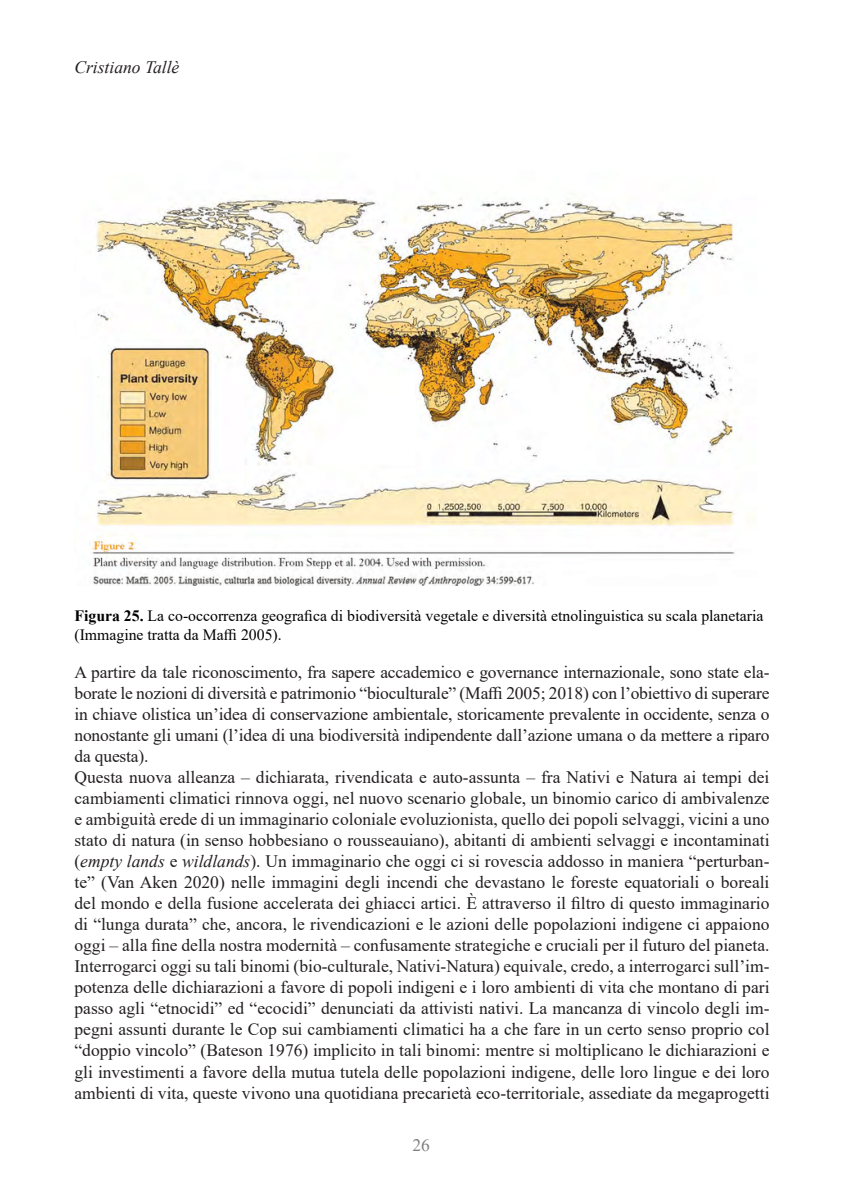
<style>
.page{position:relative;width:844px;height:1191px;background:#fff}
.page>*{position:absolute;margin:0;border:0;box-sizing:border-box;transform-origin:0 0}
._07_txt_paragrafo{font:17.5px/21px "Times New Roman";color:#231f20;text-align:justify}
.t1{font:italic 17.5px "Times New Roman";color:#231f20}
.t2{font:17.5px "Times New Roman";color:#808080}
.dida{font:15.75px/18.9px "Times New Roman";color:#000}
.s1{font-weight:700}
.s2{font-style:italic}
</style>
<div class="page">
<img style="left:90px;top:197px;width:645px;height:388px">
<p class="t1" style="left:74px;top:55px;width:106px">Cristiano Tallè</p>
<p class="dida" style="left:74px;top:606px;width:690px"><span class="s1">Figura 25.</span> La co-occorrenza geografica di biodiversità vegetale e diversità etnolinguistica su scala planetaria (Immagine tratta da Maffi 2005).</p>
<p class="_07_txt_paragrafo" style="left:74px;top:661px;width:696px">A partire da tale riconoscimento, fra sapere accademico e governance internazionale, sono state ela&shy;borate le nozioni di diversità e patrimonio “bioculturale” (Maffi 2005; 2018) con l’obiettivo di superare in chiave olistica un’idea di conservazione ambientale, storicamente prevalente in occidente, senza o nonostante gli umani (l’idea di una biodiversità indipendente dall’azione umana o da mettere a riparo da questa).</p>
<p class="_07_txt_paragrafo" style="left:74px;top:766px;width:696px">Questa nuova alleanza – dichiarata, rivendicata e auto-assunta – fra Nativi e Natura ai tempi dei cambiamenti climatici rinnova oggi, nel nuovo scenario globale, un binomio carico di ambivalenze e ambiguità erede di un immaginario coloniale evoluzionista, quello dei popoli selvaggi, vicini a uno stato di natura (in senso hobbesiano o rousseauiano), abitanti di ambienti selvaggi e incontaminati (<span class="s2">empty lands</span> e <span class="s2">wildlands</span>). Un immaginario che oggi ci si rovescia addosso in maniera “perturban&shy;te” (Van Aken 2020) nelle immagini degli incendi che devastano le foreste equatoriali o boreali del mondo e della fusione accelerata dei ghiacci artici. È attraverso il filtro di questo immaginario di “lunga durata” che, ancora, le rivendicazioni e le azioni delle popolazioni indigene ci appaiono oggi – alla fine della nostra modernità – confusamente strategiche e cruciali per il futuro del pianeta.</p>
<p class="_07_txt_paragrafo" style="left:74px;top:955px;width:696px">Interrogarci oggi su tali binomi (bio-culturale, Nativi-Natura) equivale, credo, a interrogarci sull’im&shy;potenza delle dichiarazioni a favore di popoli indigeni e i loro ambienti di vita che montano di pari passo agli “etnocidi” ed “ecocidi” denunciati da attivisti nativi. La mancanza di vincolo degli im&shy;pegni assunti durante le Cop sui cambiamenti climatici ha a che fare in un certo senso proprio col “doppio vincolo” (Bateson 1976) implicito in tali binomi: mentre si moltiplicano le dichiarazioni e gli investimenti a favore della mutua tutela delle popolazioni indigene, delle loro lingue e dei loro ambienti di vita, queste vivono una quotidiana precarietà eco-territoriale, assediate da megaprogetti</p>
<p class="t2" style="left:412px;top:1132px;width:19px">26</p>
</div>
